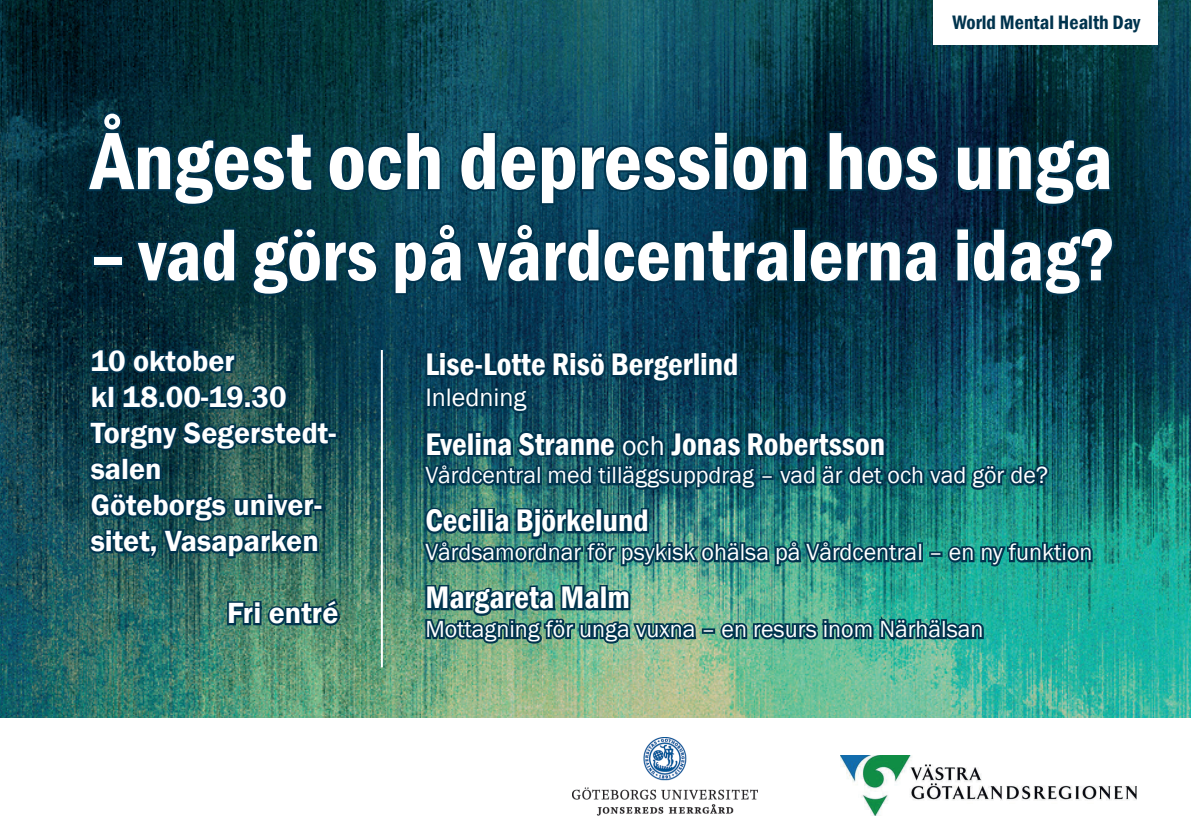
<style>
.page{position:relative;width:1191px;height:840px;background:#fff}
.page>*{position:absolute;margin:0;border:0;box-sizing:border-box;transform-origin:0 0}
.t1{font:600 condensed 84px "Franklin Gothic";color:#fff}
.t2{font:600 condensed 76px "Franklin Gothic";color:#fff}
.t3{font:600 condensed 32px "Franklin Gothic";color:#fff}
.t4{font:600 30px/36px "Franklin Gothic";color:#fff}
.t5{font:26px "Franklin Gothic";color:#fff}
.t6{font:24px "Franklin Gothic";color:#fff}
.t7{font:600 condensed 20px "Franklin Gothic";color:#01344e}
.s1{font-weight:400;font-stretch:normal;font-size:28px}
</style>
<div class="page">
<img style="left:0;top:0;width:1191px;height:716px">
<div style="left:933px;top:0;width:224px;height:44px;background:#fff"></div>
<div style="left:692px;top:351px;width:8px;height:26px;border:4px solid #01344e"></div>
<div style="left:700px;top:351px;width:8px;height:9px;border:4px solid #01344e"></div>
<div style="left:700px;top:357px;width:8px;height:20px;border:4px solid #01344e"></div>
<svg style="left:705px;top:349px;width:36px;height:31px"></svg>
<svg style="left:423px;top:348px;width:274px;height:68px;background:#083d55"></svg>
<svg style="left:420px;top:428px;width:631px;height:65px;background:#0d5060"></svg>
<img style="left:420px;top:504px;width:674px;height:144px">
<svg style="left:84px;top:109px;width:231px;height:99px;background:#02303e"></svg>
<svg style="left:326px;top:129px;width:117px;height:65px;background:#073e50"></svg>
<svg style="left:457px;top:129px;width:353px;height:78px;background:#073e56"></svg>
<svg style="left:825px;top:129px;width:116px;height:65px;background:#032640"></svg>
<svg style="left:953px;top:136px;width:162px;height:72px;background:#02283d"></svg>
<div style="left:92px;top:255px;width:31px;height:12px;border:4px solid #01344e"></div>
<svg style="left:132px;top:225px;width:106px;height:61px;background:#022f3f"></svg>
<svg style="left:250px;top:224px;width:130px;height:73px;background:#043546"></svg>
<svg style="left:391px;top:220px;width:402px;height:77px;background:#053a53"></svg>
<div style="left:792px;top:227px;width:14px;height:55px;border:4px solid #01344e"></div>
<svg style="left:806px;top:237px;width:136px;height:49px;background:#032d46"></svg>
<svg style="left:953px;top:224px;width:163px;height:73px;background:#022c41"></svg>
<svg style="left:88px;top:346px;width:202px;height:66px;background:#0b3a49"></svg>
<div style="left:327px;top:431px;width:11px;height:8px;border:4px solid #01344e"></div>
<svg style="left:86px;top:418px;width:246px;height:148px;background:#174a53"></svg>
<svg style="left:225px;top:599px;width:32px;height:39px"></svg>
<div style="left:253px;top:606px;width:8px;height:19px;border:4px solid #01344e"></div>
<div style="left:253px;top:600px;width:8px;height:9px;border:4px solid #01344e"></div>
<svg style="left:265px;top:595px;width:78px;height:43px;background:#336b62"></svg>
<hr style="left:381px;top:350px;width:2px;height:317px;background:#fff">
<img style="left:841px;top:755px;width:295px;height:59px">
<img style="left:573px;top:737px;width:184px;height:77px">
<p class="t7" style="left:952px;top:9px;width:189px">World Mental Health Day</p>
<h1 class="t1" style="left:91px;top:105px;width:1024px">Ångest och depression hos unga</h1>
<h2 class="t2" style="left:91px;top:204px;width:1026px">– vad görs på vårdcentralerna idag?</h2>
<p class="t4" style="left:91px;top:343px;width:247px">10 oktober<br>kl 18.00-19.30<br>Torgny Segerstedt&shy;salen<br>Göteborgs univer&shy;sitet, Vasaparken</p>
<p class="t4" style="left:227px;top:595px;width:113px">Fri entré</p>
<h3 class="t3" style="left:425px;top:343px;width:315px">Lise-Lotte Risö Bergerlind</h3>
<p class="t5" style="left:425px;top:381px;width:103px">Inledning</p>
<h3 class="t3" style="left:425px;top:422px;width:461px">Evelina Stranne <span class="s1">och</span> Jonas Robertsson</h3>
<p class="t6" style="left:425px;top:460px;width:624px">Vårdcentral med tilläggsuppdrag – vad är det och vad gör de?</p>
<h3 class="t3" style="left:425px;top:499px;width:225px">Cecilia Björkelund</h3>
<p class="t6" style="left:425px;top:537px;width:668px">Vårdsamordnar för psykisk ohälsa på Vårdcentral – en ny funktion</p>
<h3 class="t3" style="left:425px;top:576px;width:206px">Margareta Malm</h3>
<p class="t6" style="left:425px;top:614px;width:560px">Mottagning för unga vuxna – en resurs inom Närhälsan</p>
</div>
